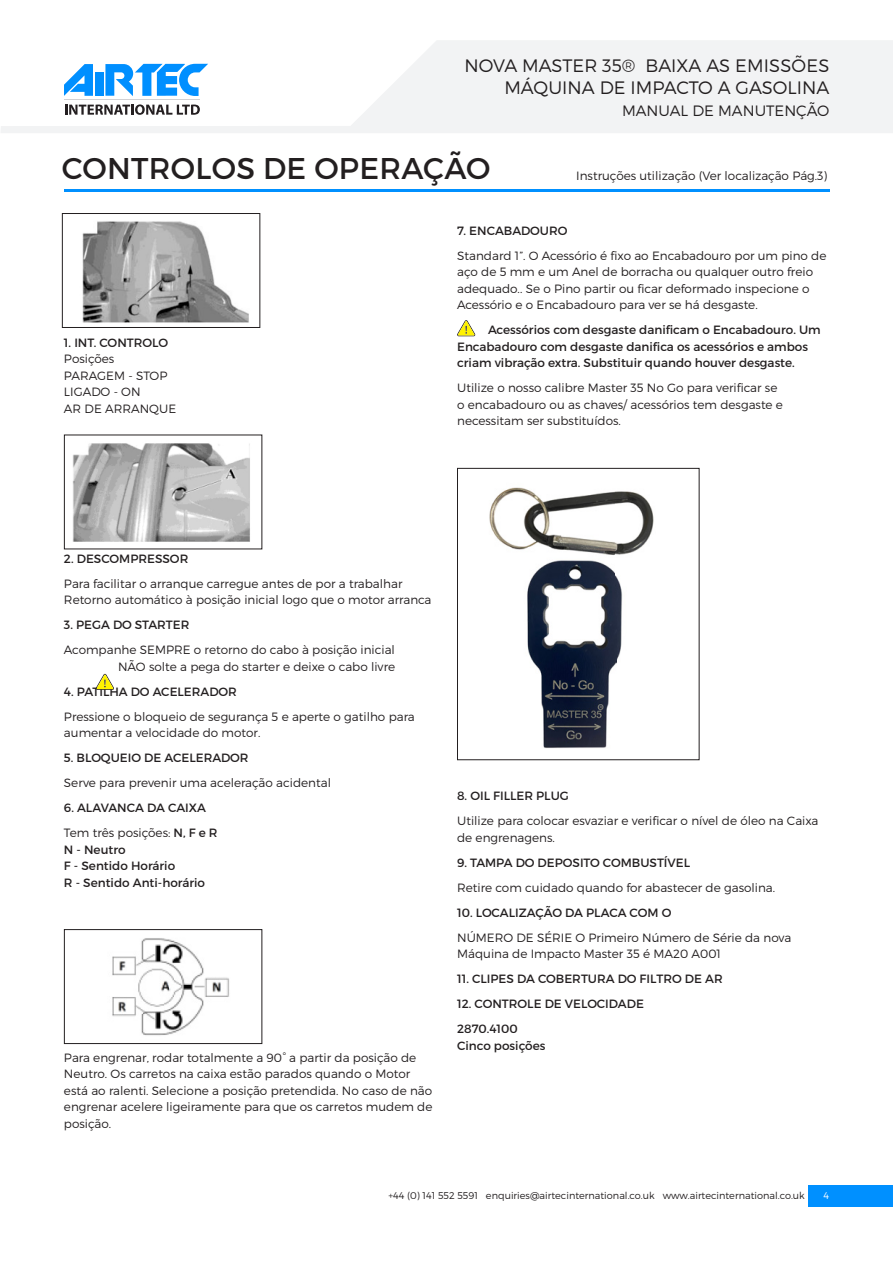
<style>
.page{position:relative;width:893px;height:1263px;background:#fff}
.page>*{position:absolute;margin:0;border:0;box-sizing:border-box;transform-origin:0 0}
.t1{font:30px "Montserrat";letter-spacing:.01em;color:#231f20}
.t2{font:300 18px/22.2px "Montserrat";color:#231f20;text-align:right}
.t3{font:300 15px "Montserrat";color:#231f20}
.t4{font:300 12px/16.5px "Montserrat";color:#231f20}
.t5{font:12px/16.5px "Montserrat";color:#231f20}
.t6{font:300 9.75px "Montserrat";color:#231f20}
.t7{font:300 9.75px "Montserrat";color:#fff}
.s1{font-weight:400}
.s2{font-weight:300}
</style>
<div class="page">
<svg style="left:1px;top:40px;width:892px;height:93px;fill:#f2f3f4"></svg>
<div style="left:808px;top:1185px;width:85px;height:21px;background:#0090ff"></div>
<svg style="left:65px;top:104px;width:135px;height:11px"></svg>
<hr style="left:64px;top:99px;width:135px;height:1px;background:#d1d1d4">
<svg style="left:64px;top:64px;width:29px;height:32px"></svg>
<div style="left:95px;top:73px;width:9px;height:23px;background:#008fff"></div>
<svg style="left:105px;top:64px;width:103px;height:32px"></svg>
<hr style="left:64px;top:189px;width:765px;height:2px;background:#0090ff">
<img style="left:82px;top:221px;width:167px;height:102px">
<img style="left:63px;top:437px;width:187px;height:111px">
<img style="left:88px;top:938px;width:165px;height:107px">
<svg style="left:96px;top:673px;width:18px;height:17px"></svg>
<svg style="left:457px;top:320px;width:19px;height:16px"></svg>
<img style="left:489px;top:477px;width:211px;height:277px">
<div style="left:62px;top:213px;width:198px;height:115px;border:1px solid #231f20"></div>
<div style="left:64px;top:929px;width:198px;height:115px;border:1px solid #231f20"></div>
<div style="left:457px;top:468px;width:242px;height:292px;border:1px solid #231f20"></div>
<h2 class="t2" style="left:464px;top:54px;width:366px">NOVA MASTER 35® BAIXA AS EMISSÕES<br>MÁQUINA DE IMPACTO A GASOLINA</h2>
<p class="t3" style="left:622px;top:102px;width:209px">MANUAL DE MANUTENÇÃO</p>
<p class="t1" style="left:62px;top:150px;width:430px">CONTROLOS DE OPERAÇÃO</p>
<p class="t4" style="left:576px;top:167px;width:253px">Instruções utilização (Ver localização Pág.3)</p>
<p class="t4" style="left:64px;top:334px;width:114px"><span class="s1">1. INT. CONTROLO<br></span>Posições<br>PARAGEM - STOP<br>LIGADO - ON<br>AR DE ARRANQUE</p>
<p class="t5" style="left:457px;top:222px;width:112px">7. ENCABADOURO</p>
<p class="t4" style="left:457px;top:247px;width:371px">Standard 1”. O Acessório é fixo ao Encabadouro por um pino de aço de 5 mm e um Anel de borracha ou qualquer outro freio adequado.. Se o Pino partir ou ficar deformado inspecione o Acessório e o Encabadouro para ver se há desgaste.</p>
<p class="t5" style="left:457px;top:322px;width:365px;text-indent:31px">Acessórios com desgaste danificam o Encabadouro. Um<br>Encabadouro com desgaste danifica os acessórios e ambos criam vibração extra. Substituir quando houver desgaste.</p>
<p class="t4" style="left:457px;top:379px;width:327px">Utilize o nosso calibre Master 35 No Go para verificar se o encabadouro ou as chaves/ acessórios tem desgaste e necessitam ser substituídos.</p>
<p class="t5" style="left:64px;top:550px;width:126px">2. DESCOMPRESSOR</p>
<p class="t4" style="left:64px;top:575px;width:371px">Para facilitar o arranque carregue antes de por a trabalhar<br>Retorno automático à posição inicial logo que o motor arranca.</p>
<p class="t5" style="left:64px;top:616px;width:127px">3. PEGA DO STARTER</p>
<p class="t4" style="left:64px;top:641px;width:333px;text-align:right">Acompanhe SEMPRE o retorno do cabo à posição inicial<br>NÃO solte a pega do starter e deixe o cabo livre</p>
<p class="t5" style="left:64px;top:683px;width:174px">4. PATILHA DO ACELERADOR</p>
<p class="t4" style="left:64px;top:708px;width:352px">Pressione o bloqueio de segurança 5 e aperte o gatilho para aumentar a velocidade do motor.</p>
<p class="t5" style="left:64px;top:749px;width:186px">5. BLOQUEIO DE ACELERADOR</p>
<p class="t4" style="left:64px;top:774px;width:269px">Serve para prevenir uma aceleração acidental</p>
<p class="t5" style="left:64px;top:799px;width:143px">6. ALAVANCA DA CAIXA</p>
<p class="t5" style="left:64px;top:824px;width:155px"><span class="s2">Tem três posições:</span> N, F e R<br>N - Neutro<br>F - Sentido Horário<br>R - Sentido Anti-horário</p>
<p class="t4" style="left:64px;top:1049px;width:370px">Para engrenar, rodar totalmente a 90° a partir da posição de Neutro. Os carretos na caixa estão parados quando o Motor está ao ralenti. Selecione a posição pretendida. No caso de não engrenar acelere ligeiramente para que os carretos mudem de posição.</p>
<p class="t5" style="left:457px;top:788px;width:113px">8. OIL FILLER PLUG</p>
<p class="t4" style="left:457px;top:812px;width:363px">Utilize para colocar esvaziar e verificar o nível de óleo na Caixa de engrenagens.</p>
<p class="t5" style="left:457px;top:854px;width:235px">9. TAMPA DO DEPOSITO COMBUSTÍVEL</p>
<p class="t4" style="left:457px;top:879px;width:320px">Retire com cuidado quando for abastecer de gasolina.</p>
<p class="t5" style="left:457px;top:904px;width:216px">10. LOCALIZAÇÃO DA PLACA COM O</p>
<p class="t4" style="left:457px;top:929px;width:336px">NÚMERO DE SÉRIE O Primeiro Número de Série da nova<br>Máquina de Impacto Master 35 é MA20 A001</p>
<p class="t5" style="left:457px;top:971px;width:267px">11. CLIPES DA COBERTURA DO FILTRO DE AR</p>
<p class="t5" style="left:457px;top:996px;width:188px">12. CONTROLE DE VELOCIDADE</p>
<p class="t5" style="left:457px;top:1021px;width:90px">2870.4100<br>Cinco posições</p>
<p class="t6" style="left:388px;top:1190px;width:418px">+44 (0) 141 552 5591 enquiries@airtecinternational.co.uk www.airtecinternational.co.uk</p>
<p class="t7" style="left:824px;top:1190px;width:7px">4</p>
</div>
